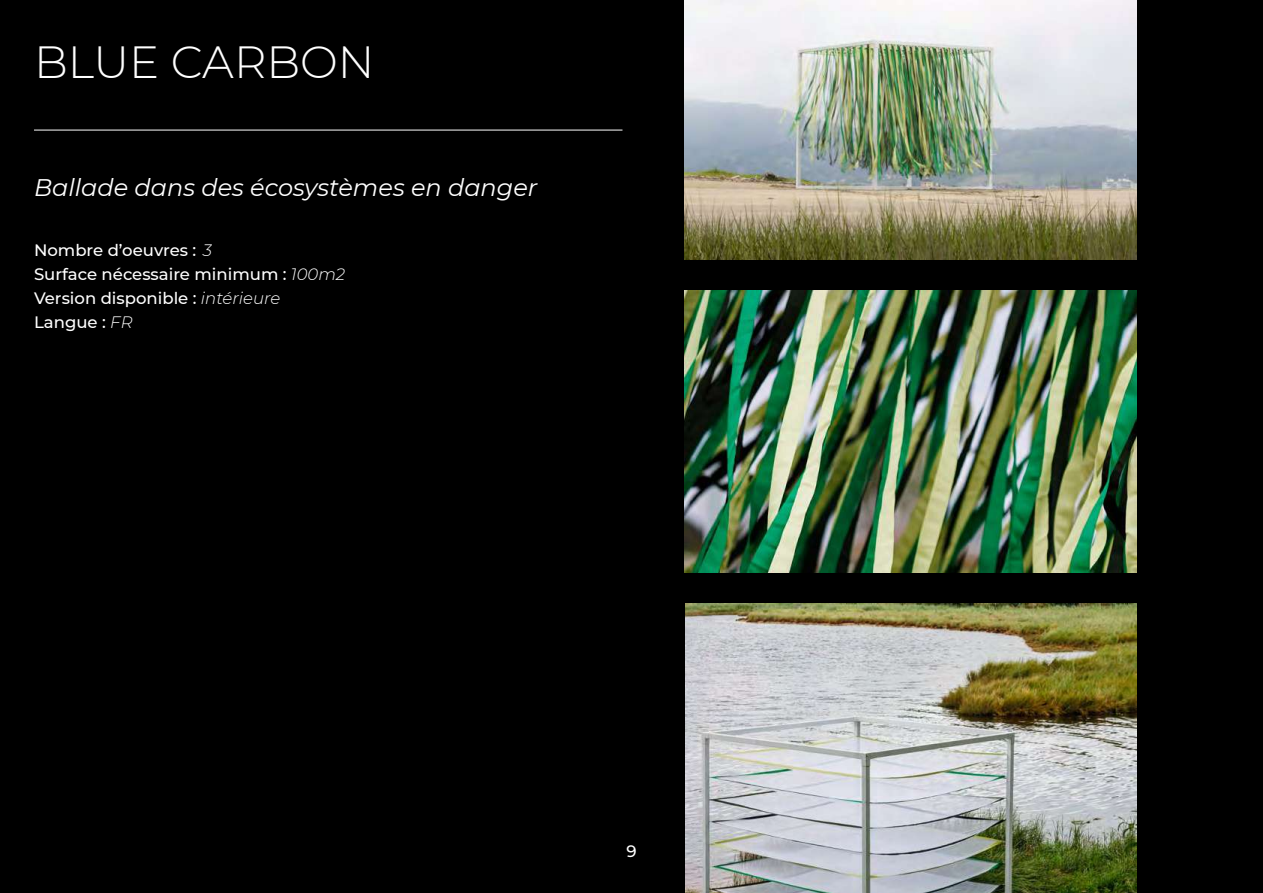
<style>
.page{position:relative;width:1263px;height:893px;background:#000}
.page>*{position:absolute;margin:0;border:0;box-sizing:border-box;transform-origin:0 0}
.t1{font:300 45px "Montserrat";color:#fff}
.t2{font:italic 24px "Montserrat";color:#fff}
.t3{font:500 16.5px/24px "Montserrat";color:#fff}
.s1{font-weight:300;font-style:italic}
</style>
<div class="page">
<img style="left:685px;top:290px;width:452px;height:282px">
<img style="left:686px;top:604px;width:451px;height:289px">
<img style="left:685px;top:0;width:452px;height:259px">
<hr style="left:34px;top:130px;width:588px;height:1px;background:#fff">
<h1 class="t1" style="left:34px;top:31px;width:342px">BLUE CARBON</h1>
<h2 class="t2" style="left:34px;top:171px;width:505px">Ballade dans des écosystèmes en danger</h2>
<p class="t3" style="left:34px;top:238px;width:313px">Nombre d’oeuvres : <span class="s1">3<br></span>Surface nécessaire minimum : <span class="s1">100m2<br></span>Version disponible : <span class="s1">intérieure<br></span>Langue : <span class="s1">FR</span></p>
<p class="t3" style="left:626px;top:838px;width:12px">9</p>
</div>
